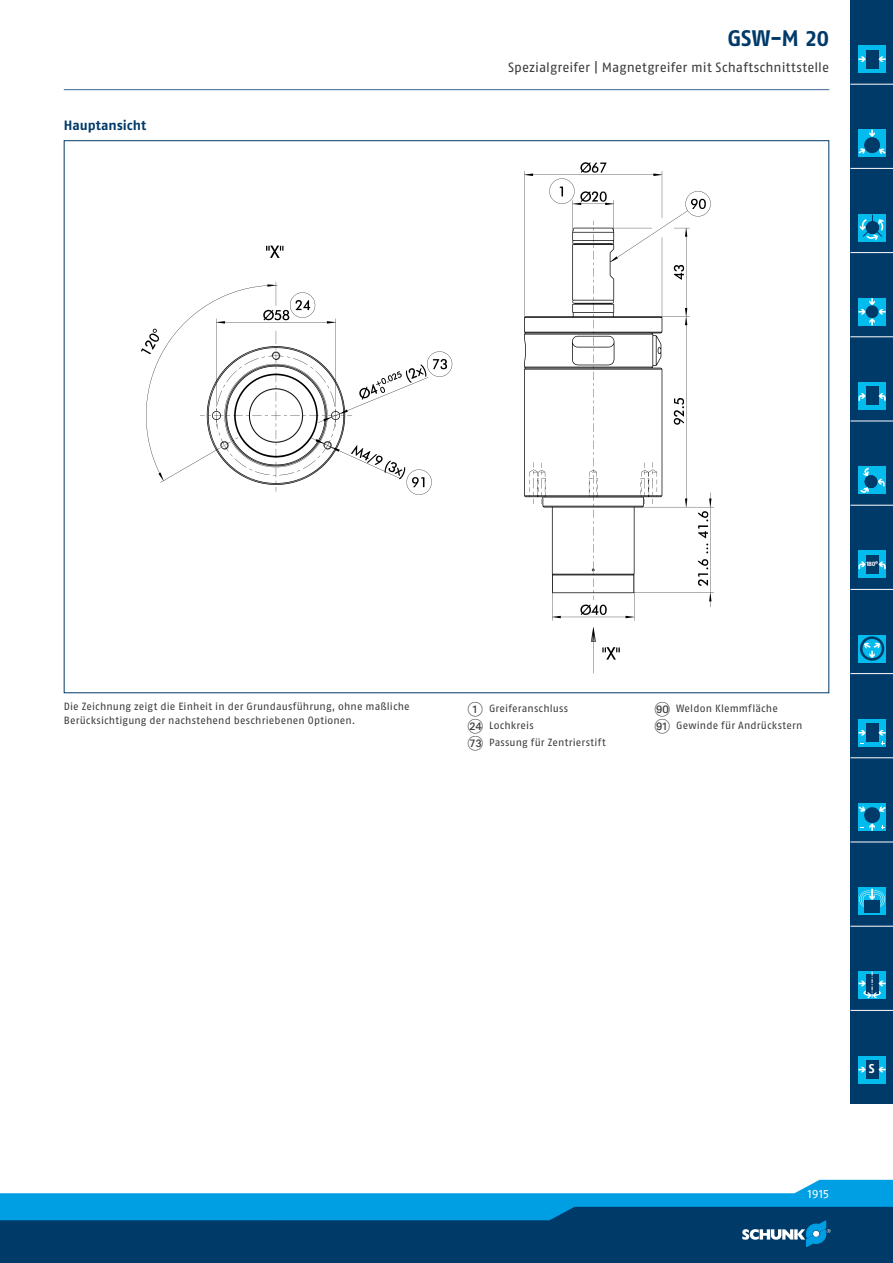
<style>
.page{position:relative;width:893px;height:1263px;background:#fff}
.page>*{position:absolute;margin:0;border:0;box-sizing:border-box;transform-origin:0 0}
.t1{font:700 22.5px "SCHUNK Fago Pro";color:#003a69}
.t2{font:13.5px "SCHUNK Fago Pro";letter-spacing:.01em;color:#3b3b3a}
.t3{font:700 13.5px "SCHUNK Fago Pro";letter-spacing:.005em;color:#003a69}
.t4{font:700 12.75px "SCHUNK Fago Pro";color:#fff}
.t5{font:12px "SCHUNK Fago Pro";color:#fff}
.t6{font:10.5px/17px "SCHUNK Fago Pro";letter-spacing:.01em;color:#3b3b3a}
.t7{font:700 6.6px "SCHUNK Fago Pro";color:#fff}
.s1{font-family:"Deco Numbers LH Circle";font-size:15px}
</style>
<div class="page">
<div style="left:0;top:1202px;width:893px;height:61px;background:#003a69"></div>
<svg style="left:0;top:1180px;width:893px;height:67px"></svg>
<div style="left:850px;top:0;width:43px;height:1103px;background:#003a69"></div>
<hr style="left:850px;top:84px;width:43px;height:1px;background:#fff">
<hr style="left:850px;top:168px;width:43px;height:1px;background:#fff">
<hr style="left:850px;top:252px;width:43px;height:1px;background:#fff">
<hr style="left:850px;top:336px;width:43px;height:1px;background:#fff">
<hr style="left:850px;top:421px;width:43px;height:1px;background:#fff">
<hr style="left:850px;top:505px;width:43px;height:1px;background:#fff">
<hr style="left:850px;top:589px;width:43px;height:1px;background:#fff">
<hr style="left:850px;top:673px;width:43px;height:1px;background:#fff">
<hr style="left:850px;top:757px;width:43px;height:1px;background:#fff">
<hr style="left:850px;top:842px;width:43px;height:1px;background:#fff">
<hr style="left:850px;top:926px;width:43px;height:1px;background:#fff">
<hr style="left:850px;top:1010px;width:43px;height:1px;background:#fff">
<div style="left:858px;top:46px;width:28px;height:27px;background:#04bbee"></div>
<div style="left:866px;top:50px;width:12px;height:18px;background:#003a69"></div>
<svg style="left:878px;top:56px;width:8px;height:6px"></svg>
<svg style="left:858px;top:56px;width:8px;height:6px"></svg>
<div style="left:858px;top:130px;width:28px;height:27px;background:#04bbee"></div>
<div style="left:864px;top:137px;width:16px;height:16px;background:#003a69;border-radius:50%"></div>
<svg style="left:869px;top:130px;width:6px;height:7px"></svg>
<svg style="left:858px;top:148px;width:8px;height:6px"></svg>
<svg style="left:878px;top:148px;width:8px;height:7px"></svg>
<div style="left:858px;top:214px;width:28px;height:27px;background:#04bbee"></div>
<svg style="left:860px;top:214px;width:24px;height:26px"></svg>
<svg style="left:858px;top:298px;width:28px;height:27px"></svg>
<div style="left:866px;top:305px;width:12px;height:13px;background:#003a69;border-radius:50%"></div>
<div style="left:858px;top:382px;width:28px;height:28px;background:#04bbee"></div>
<div style="left:866px;top:387px;width:12px;height:18px;background:#003a69"></div>
<svg style="left:878px;top:393px;width:8px;height:9px"></svg>
<svg style="left:858px;top:393px;width:8px;height:8px"></svg>
<div style="left:858px;top:466px;width:28px;height:28px;background:#04bbee"></div>
<svg style="left:860px;top:467px;width:25px;height:26px"></svg>
<div style="left:858px;top:551px;width:28px;height:27px;background:#04bbee"></div>
<div style="left:866px;top:555px;width:12px;height:18px;background:#003a69"></div>
<svg style="left:878px;top:562px;width:8px;height:9px"></svg>
<svg style="left:858px;top:562px;width:8px;height:8px"></svg>
<svg style="left:858px;top:635px;width:28px;height:27px"></svg>
<div style="left:860px;top:636px;width:24px;height:25px;border:3px solid #003a69;border-radius:50%"></div>
<svg style="left:863px;top:642px;width:18px;height:16px"></svg>
<div style="left:858px;top:719px;width:28px;height:27px;background:#04bbee"></div>
<div style="left:866px;top:724px;width:12px;height:18px;background:#003a69"></div>
<svg style="left:878px;top:730px;width:8px;height:5px"></svg>
<svg style="left:858px;top:730px;width:8px;height:5px"></svg>
<div style="left:858px;top:803px;width:28px;height:27px;background:#04bbee"></div>
<div style="left:864px;top:807px;width:16px;height:16px;background:#003a69;border-radius:50%"></div>
<svg style="left:878px;top:806px;width:8px;height:6px"></svg>
<svg style="left:858px;top:806px;width:8px;height:6px"></svg>
<svg style="left:860px;top:823px;width:15px;height:7px"></svg>
<div style="left:858px;top:887px;width:28px;height:28px;background:#04bbee"></div>
<svg style="left:859px;top:889px;width:26px;height:18px"></svg>
<div style="left:864px;top:900px;width:16px;height:13px;background:#003a69"></div>
<svg style="left:858px;top:972px;width:28px;height:27px"></svg>
<div style="left:858px;top:1056px;width:28px;height:27px;background:#04bbee"></div>
<div style="left:866px;top:1060px;width:12px;height:18px;background:#003a69"></div>
<svg style="left:878px;top:1067px;width:8px;height:5px"></svg>
<svg style="left:858px;top:1067px;width:8px;height:5px"></svg>
<hr style="left:64px;top:89px;width:765px;height:1px;background:#3e6791">
<img style="left:141px;top:162px;width:573px;height:512px">
<p class="t3" style="left:64px;top:117px;width:84px">Hauptansicht</p>
<h1 class="t1" style="left:728px;top:24px;width:103px">GSW-M 20</h1>
<p class="t2" style="left:508px;top:60px;width:322px">Spezialgreifer | Magnetgreifer mit Schaftschnittstelle</p>
<p class="t6" style="left:64px;top:699px;width:347px;line-height:14.2px">Die Zeichnung zeigt die Einheit in der Grundausführung, ohne maßliche<br>Berücksichtigung der nachstehend beschriebenen Optionen.</p>
<p class="t6" style="left:468px;top:700px;width:139px"><span class="s1">1</span> Greiferanschluss<br><span class="s1">BN</span> Lochkreis<br><span class="s1">GM</span> Passung für Zentrierstift</p>
<p class="t6" style="left:655px;top:700px;width:149px"><span class="s1">IT</span> Weldon Klemmfläche<br><span class="s1">IK</span> Gewinde für Andrückstern</p>
<p class="t7" style="left:866px;top:560px;width:13px">180°</p>
<p class="t4" style="left:869px;top:1061px;width:7px">S</p>
<p class="t5" style="left:808px;top:1186px;width:23px">1915</p>
</div>
